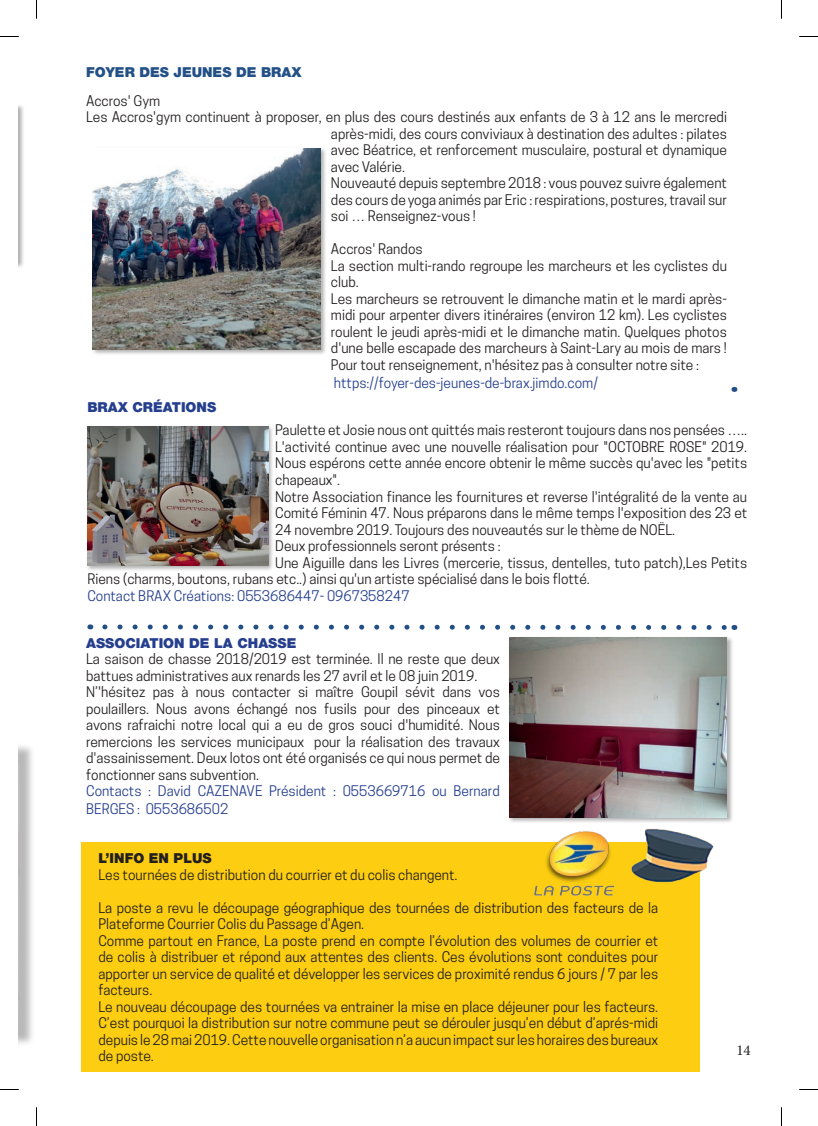
<style>
.page{position:relative;width:818px;height:1126px;background:#fff}
.page>*{position:absolute;margin:0;border:0;box-sizing:border-box;transform-origin:0 0}
.t1{font:15px "Minion Pro";color:#231f20}
.t2{font:13.75px/16.5px "Cooper Hewitt";color:#231f20}
.t3{font:13.75px/18px "Cooper Hewitt";color:#253f8e}
.t4{font:900 13.75px "Helvetica Neue";color:#253f8e}
.t5{font:900 13.75px "Helvetica Neue";color:#225087}
.t6{font:900 13.75px "Helvetica Neue";color:#231f20}
</style>
<div class="page">
<div style="left:19px;top:742px;width:17px;height:305px;background:#231f20;opacity:.75"></div>
<img style="left:19px;top:742px;width:1px;height:289px">
<div style="left:19px;top:103px;width:6px;height:166px;background:#231f20;opacity:.35"></div>
<img style="left:19px;top:105px;width:1px;height:157px">
<div style="left:86px;top:425px;width:188px;height:147px;background:#231f20;opacity:.35"></div>
<img style="left:87px;top:426px;width:181px;height:139px">
<svg style="left:102px;top:624px;width:632px;height:6px"></svg>
<div style="left:91px;top:147px;width:235px;height:209px;background:#231f20;opacity:.35"></div>
<img style="left:93px;top:148px;width:227px;height:201px">
<div style="left:81px;top:842px;width:618px;height:229px;background:#fccd10"></div>
<img style="left:631px;top:828px;width:83px;height:71px">
<div style="left:507px;top:636px;width:225px;height:188px;background:#231f20;opacity:.35"></div>
<img style="left:509px;top:637px;width:217px;height:180px">
<img style="left:534px;top:831px;width:81px;height:65px">
<svg style="left:0;top:36px;width:19px;height:1px"></svg>
<svg style="left:799px;top:36px;width:18px;height:1px"></svg>
<svg style="left:0;top:1089px;width:19px;height:1px"></svg>
<svg style="left:799px;top:1089px;width:18px;height:1px"></svg>
<svg style="left:36px;top:0;width:1px;height:19px"></svg>
<svg style="left:36px;top:1107px;width:1px;height:18px"></svg>
<p class="t5" style="left:86px;top:64px;width:217px">FOYER DES JEUNES DE BRAX</p>
<p class="t2" style="left:86px;top:92px;width:75px">Accros' Gym</p>
<p class="t2" style="left:86px;top:109px;width:642px">Les Accros'gym continuent à proposer, en plus des cours destinés aux enfants de 3 à 12 ans le mercredi</p>
<p class="t2" style="left:331px;top:125px;width:397px">après-midi, des cours conviviaux à destination des adultes : pilates</p>
<p class="t2" style="left:331px;top:142px;width:397px">avec Béatrice, et renforcement musculaire, postural et dynamique</p>
<p class="t2" style="left:331px;top:158px;width:76px">avec Valérie.</p>
<p class="t2" style="left:331px;top:175px;width:397px">Nouveauté depuis septembre 2018 : vous pouvez suivre également</p>
<p class="t2" style="left:331px;top:191px;width:397px">des cours de yoga animés par Eric : respirations, postures, travail sur</p>
<p class="t2" style="left:331px;top:208px;width:146px">soi … Renseignez-vous !</p>
<p class="t2" style="left:331px;top:241px;width:397px">Accros' Randos<br>La section multi-rando regroupe les marcheurs et les cyclistes du club.<br>Les marcheurs se retrouvent le dimanche matin et le mardi après&shy;midi pour arpenter divers itinéraires (environ 12 km). Les cyclistes roulent le jeudi après-midi et le dimanche matin. Quelques photos d'une belle escapade des marcheurs à Saint-Lary au mois de mars !<br>Pour tout renseignement, n'hésitez pas à consulter notre site :</p>
<p class="t3" style="left:334px;top:373px;width:265px">https://foyer-des-jeunes-de-brax.jimdo.com/</p>
<p class="t4" style="left:87px;top:398px;width:130px">BRAX CRÉATIONS</p>
<p class="t2" style="left:275px;top:422px;width:473px">Paulette et Josie nous ont quittés mais resteront toujours dans nos pensées …..</p>
<p class="t2" style="left:275px;top:438px;width:473px">L'activité continue avec une nouvelle réalisation pour "OCTOBRE ROSE" 2019.</p>
<p class="t2" style="left:275px;top:455px;width:473px">Nous espérons cette année encore obtenir le même succès qu'avec les "petits</p>
<p class="t2" style="left:275px;top:471px;width:66px">chapeaux".</p>
<p class="t2" style="left:275px;top:488px;width:473px">Notre Association finance les fournitures et reverse l'intégralité de la vente au</p>
<p class="t2" style="left:275px;top:504px;width:473px">Comité Féminin 47. Nous préparons dans le même temps l'exposition des 23 et</p>
<p class="t2" style="left:275px;top:521px;width:401px">24 novembre 2019. Toujours des nouveautés sur le thème de NOËL.</p>
<p class="t2" style="left:275px;top:537px;width:227px">Deux professionnels seront présents :</p>
<p class="t2" style="left:275px;top:554px;width:473px">Une Aiguille dans les Livres (mercerie, tissus, dentelles, tuto patch),Les Petits</p>
<p class="t2" style="left:87px;top:570px;width:503px">Riens (charms, boutons, rubans etc..) ainsi qu'un artiste spécialisé dans le bois flotté.</p>
<p class="t3" style="left:87px;top:586px;width:323px">Contact BRAX Créations: 0553686447- 0967358247</p>
<p class="t4" style="left:86px;top:634px;width:211px">ASSOCIATION DE LA CHASSE</p>
<p class="t2" style="left:86px;top:650px;width:415px">La saison de chasse 2018/2019 est terminée. Il ne reste que deux battues administratives aux renards les 27 avril et le 08 juin 2019.<br>N’'hésitez pas à nous contacter si maître Goupil sévit dans vos poulaillers. Nous avons échangé nos fusils pour des pinceaux et avons rafraichi notre local qui a eu de gros souci d'humidité. Nous remercions les services municipaux pour la réalisation des travaux d'assainissement. Deux lotos ont été organisés ce qui nous permet de fonctionner sans subvention.</p>
<p class="t3" style="left:86px;top:782px;width:415px">Contacts : David CAZENAVE Président : 0553669716 ou Bernard<br>BERGES : 0553686502</p>
<p class="t6" style="left:98px;top:850px;width:115px">L’INFO EN PLUS</p>
<p class="t2" style="left:98px;top:866px;width:360px">Les tournées de distribution du courrier et du colis changent.</p>
<p class="t2" style="left:98px;top:899px;width:561px">La poste a revu le découpage géographique des tournées de distribution des facteurs de la Plateforme Courrier Colis du Passage d’Agen.<br>Comme partout en France, La poste prend en compte l’évolution des volumes de courrier et de colis à distribuer et répond aux attentes des clients. Ces évolutions sont conduites pour apporter un service de qualité et développer les services de proximité rendus 6 jours / 7 par les facteurs.<br>Le nouveau découpage des tournées va entrainer la mise en place déjeuner pour les facteurs.<br>C’est pourquoi la distribution sur notre commune peut se dérouler jusqu’en début d’aprés-midi depuis le 28 mai 2019. Cette nouvelle organisation n’a aucun impact sur les horaires des bureaux de poste.</p>
<p class="t1" style="left:736px;top:1040px;width:16px">14</p>
</div>
